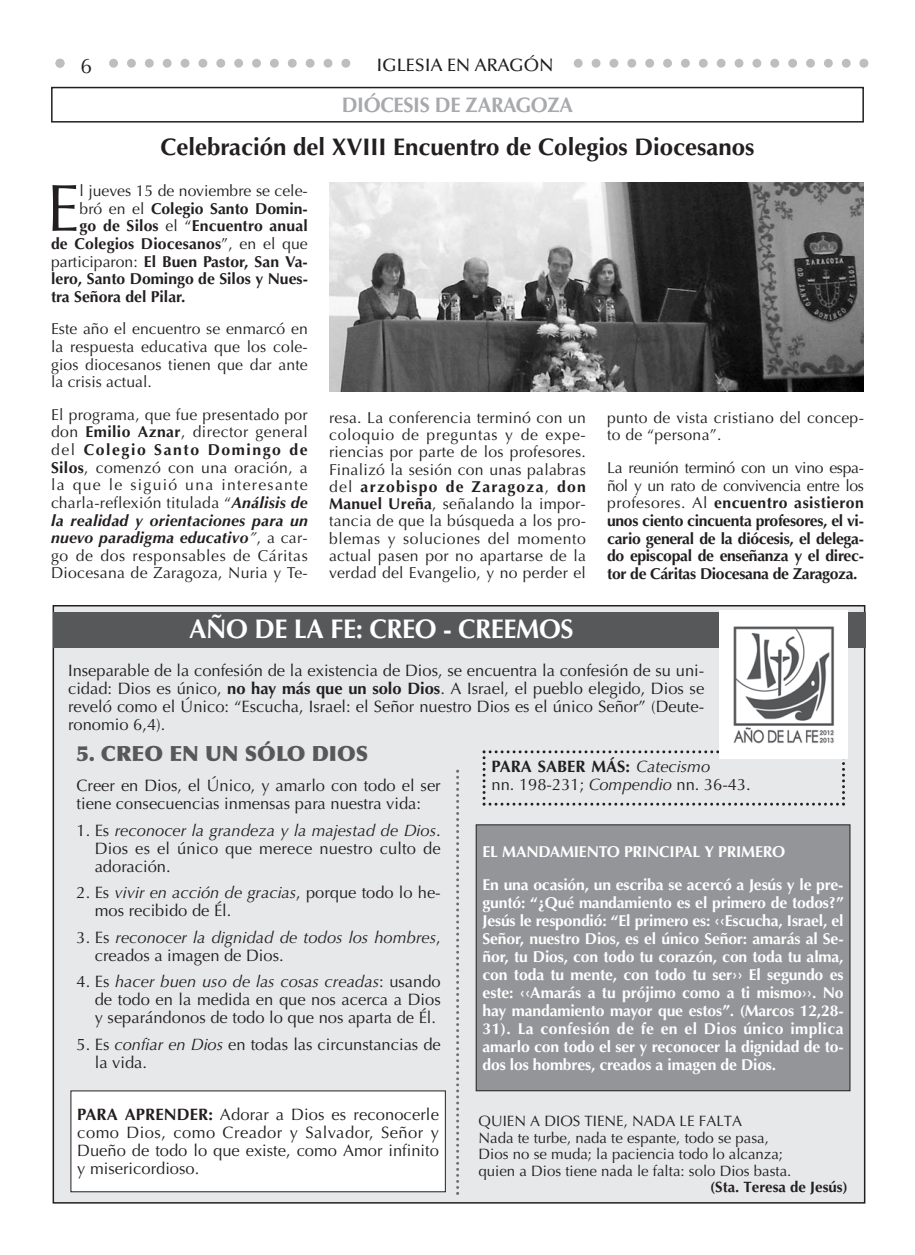
<style>
.page{position:relative;width:915px;height:1255px;background:#fff}
.page>*{position:absolute;margin:0;border:0;box-sizing:border-box;transform-origin:0 0}
.t1{font:66.45px "Optima";color:#231f20}
.t2{font:700 27px "Optima";letter-spacing:-.015em;color:#fff}
.t3{font:700 24px "Optima";color:#231f20}
.t4{font:700 21px "Optima";letter-spacing:-.015em;color:#a8a9ad}
.t5{font:900 21px "Optima";color:#57585a}
.t6{font:21px "Optima";color:#231f20}
.t7{font:500 18px "Optima";color:#231f20}
.t8{font:16.5px/18px "Optima";color:#231f20}
.t9{font:italic 16.5px/18px "Optima";color:#231f20}
.t10{font:15.75px/17.5px "Optima";letter-spacing:.015em;color:#231f20;text-align:justify}
.t11{font:700 15.75px/18px "Optima";letter-spacing:-.01em;color:#fff}
.t12{font:700 15.75px/17.7px "Optima";color:#231f20;text-align:justify}
.t13{font:15px "Optima";color:#231f20}
.t14{font:700 15px "Optima";color:#231f20}
.s1{font-weight:400}
.s2{font-weight:700}
.s3{font-weight:700;font-style:italic}
.s4{font-style:italic}
.s5{font-style:normal}
</style>
<div class="page">
<div style="left:53px;top:605px;width:811px;height:597px;background:#e7e8e9"></div>
<svg style="left:56px;top:59px;width:812px;height:9px"></svg>
<div style="left:357px;top:51px;width:215px;height:26px;background:#fff"></div>
<div style="left:73px;top:51px;width:27px;height:30px;background:#fff"></div>
<div style="left:51px;top:87px;width:812px;height:36px;border:2px solid #231f20"></div>
<div style="left:53px;top:612px;width:812px;height:36px;background:#57585a"></div>
<svg style="left:456px;top:769px;width:3px;height:425px"></svg>
<svg style="left:482px;top:750px;width:362px;height:55px"></svg>
<div style="left:476px;top:824px;width:373px;height:266px;background:#939598"></div>
<div style="left:475px;top:824px;width:375px;height:267px;border:1px solid #231f20"></div>
<img style="left:329px;top:182px;width:534px;height:209px">
<div style="left:71px;top:1090px;width:374px;height:101px;background:#fff"></div>
<div style="left:719px;top:610px;width:128px;height:149px;background:#fff"></div>
<img style="left:733px;top:626px;width:101px;height:117px">
<p class="t6" style="left:81px;top:57px;width:13px">6</p>
<p class="t7" style="left:376px;top:57px;width:178px">IGLESIA EN ARAGÓN</p>
<p class="t4" style="left:341px;top:96px;width:233px">DIÓCESIS DE ZARAGOZA</p>
<p class="t3" style="left:160px;top:137px;width:595px">Celebración del XVIII Encuentro de Colegios Diocesanos</p>
<p class="t1" style="left:46px;top:180px;width:35px">E</p>
<p class="t10" style="left:80px;top:183px;width:230px">l jueves 15 de noviembre se cele-</p>
<p class="t12" style="left:80px;top:201px;width:230px"><span class="s1">bró en el</span> Colegio Santo Domin-</p>
<p class="t12" style="left:80px;top:219px;width:230px">go de Silos <span class="s1">el “</span>Encuentro anual</p>
<p class="t12" style="left:51px;top:236px;width:258px">de Colegios Diocesanos<span class="s1">”, en el que</span></p>
<p class="t12" style="left:51px;top:254px;width:258px"><span class="s1">participaron:</span> El Buen Pastor, San Va-</p>
<p class="t12" style="left:51px;top:271px;width:258px">lero, Santo Domingo de Silos y Nues-</p>
<p class="t12" style="left:51px;top:289px;width:136px">tra Señora del Pilar.</p>
<p class="t10" style="left:51px;top:322px;width:258px">Este año el encuentro se enmarcó en la respuesta educativa que los cole&shy;gios diocesanos tienen que dar ante la crisis actual.</p>
<p class="t10" style="left:51px;top:407px;width:258px">El programa, que fue presentado por don <span class="s2">Emilio Aznar</span>, director general del <span class="s2">Colegio Santo Domingo de Silos</span>, comenzó con una oración, a la que le siguió una interesante charla-reflexión titulada “<span class="s3">Análisis de la realidad y orientaciones para un nuevo paradigma educativo</span><span class="s4">”</span>, a car&shy;go de dos responsables de Cáritas Diocesana de Zaragoza, Nuria y Te-</p>
<p class="t10" style="left:329px;top:410px;width:258px">resa. La conferencia terminó con un coloquio de preguntas y de expe&shy;riencias por parte de los profesores.<br>Finalizó la sesión con unas palabras del <span class="s2">arzobispo de Zaragoza</span>, <span class="s2">don Manuel Ureña</span>, señalando la impor&shy;tancia de que la búsqueda a los pro&shy;blemas y soluciones del momento actual pasen por no apartarse de la verdad del Evangelio, y no perder el</p>
<p class="t10" style="left:607px;top:410px;width:258px">punto de vista cristiano del concep&shy;to de “persona”.</p>
<p class="t12" style="left:607px;top:460px;width:258px"><span class="s1">La reunión terminó con un vino espa&shy;ñol y un rato de convivencia entre los profesores. Al</span> encuentro asistieron unos ciento cincuenta profesores, el vi&shy;cario general de la diócesis, el delega&shy;do episcopal de enseñanza y el direc&shy;tor de Cáritas Diocesana de Zaragoza.</p>
<p class="t2" style="left:189px;top:618px;width:385px">AÑO DE LA FE: CREO - CREEMOS</p>
<p class="t8" style="left:68px;top:663px;width:637px;text-align:justify">Inseparable de la confesión de la existencia de Dios, se encuentra la confesión de su uni&shy;cidad: Dios es único, <span class="s2">no hay más que un solo Dios</span>. A Israel, el pueblo elegido, Dios se reveló como el Único: “Escucha, Israel: el Señor nuestro Dios es el único Señor” (Deute&shy;ronomio 6,4).</p>
<p class="t5" style="left:76px;top:744px;width:293px">5. CREO EN UN SÓLO DIOS</p>
<p class="t8" style="left:76px;top:778px;width:365px">Creer en Dios, el Único, y amarlo con todo el ser tiene consecuencias inmensas para nuestra vida:</p>
<p class="t8" style="left:95px;top:822px;width:347px;text-align:justify;text-indent:-18px">1. Es <span class="s4">reconocer la grandeza y la majestad de Dios</span>.<br>Dios es el único que merece nuestro culto de adoración.</p>
<p class="t8" style="left:95px;top:885px;width:347px;text-indent:-18px">2. Es <span class="s4">vivir en acción de gracias</span>, porque todo lo he&shy;mos recibido de Él.</p>
<p class="t9" style="left:95px;top:929px;width:347px;text-indent:-18px"><span class="s5">3. Es</span> reconocer la dignidad de todos los hombres<span class="s5">, creados a imagen de Dios.</span></p>
<p class="t8" style="left:95px;top:974px;width:347px;text-align:justify;text-indent:-18px">4. Es <span class="s4">hacer buen uso de las cosas creadas</span>: usando de todo en la medida en que nos acerca a Dios y separándonos de todo lo que nos aparta de Él.</p>
<p class="t8" style="left:95px;top:1036px;width:347px;text-indent:-18px">5. Es <span class="s4">confiar en Dios</span> en todas las circunstancias de la vida.</p>
<p class="t8" style="left:491px;top:758px;width:261px"><span class="s2">PARA SABER MÁS:</span> <span class="s4">Catecismo<br></span>nn. 198-231; <span class="s4">Compendio</span> nn. 36-43.</p>
<p class="t11" style="left:482px;top:836px;width:362px;line-height:33px">EL MANDAMIENTO PRINCIPAL Y PRIMERO<br>En una ocasión, un escriba se acercó a Jesús y le pre-</p>
<p class="t11" style="left:482px;top:895px;width:362px;text-align:justify">guntó: “¿Qué mandamiento es el primero de todos?” Jesús le respondió: “El primero es: ‹‹Escucha, Israel, el Señor, nuestro Dios, es el único Señor: amarás al Se&shy;ñor, tu Dios, con todo tu corazón, con toda tu alma, con toda tu mente, con todo tu ser›› El segundo es este: ‹‹Amarás a tu prójimo como a ti mismo››. No hay mandamiento mayor que estos”. (Marcos 12,28- 31). La confesión de fe en el Dios único implica amarlo con todo el ser y reconocer la dignidad de to&shy;dos los hombres, creados a imagen de Dios.</p>
<p class="t8" style="left:77px;top:1106px;width:363px;text-align:justify"><span class="s2">PARA APRENDER:</span> Adorar a Dios es reconocerle como Dios, como Creador y Salvador, Señor y Dueño de todo lo que existe, como Amor infinito y misericordioso.</p>
<p class="t13" style="left:478px;top:1114px;width:265px">QUIEN A DIOS TIENE, NADA LE FALTA</p>
<p class="t13" style="left:478px;top:1131px;width:292px">Nada te turbe, nada te espante, todo se pasa,</p>
<p class="t13" style="left:478px;top:1147px;width:306px">Dios no se muda; la paciencia todo lo alcanza;</p>
<p class="t13" style="left:478px;top:1164px;width:314px">quien a Dios tiene nada le falta: solo Dios basta.</p>
<p class="t14" style="left:710px;top:1180px;width:139px">(Sta. Teresa de Jesús)</p>
</div>
